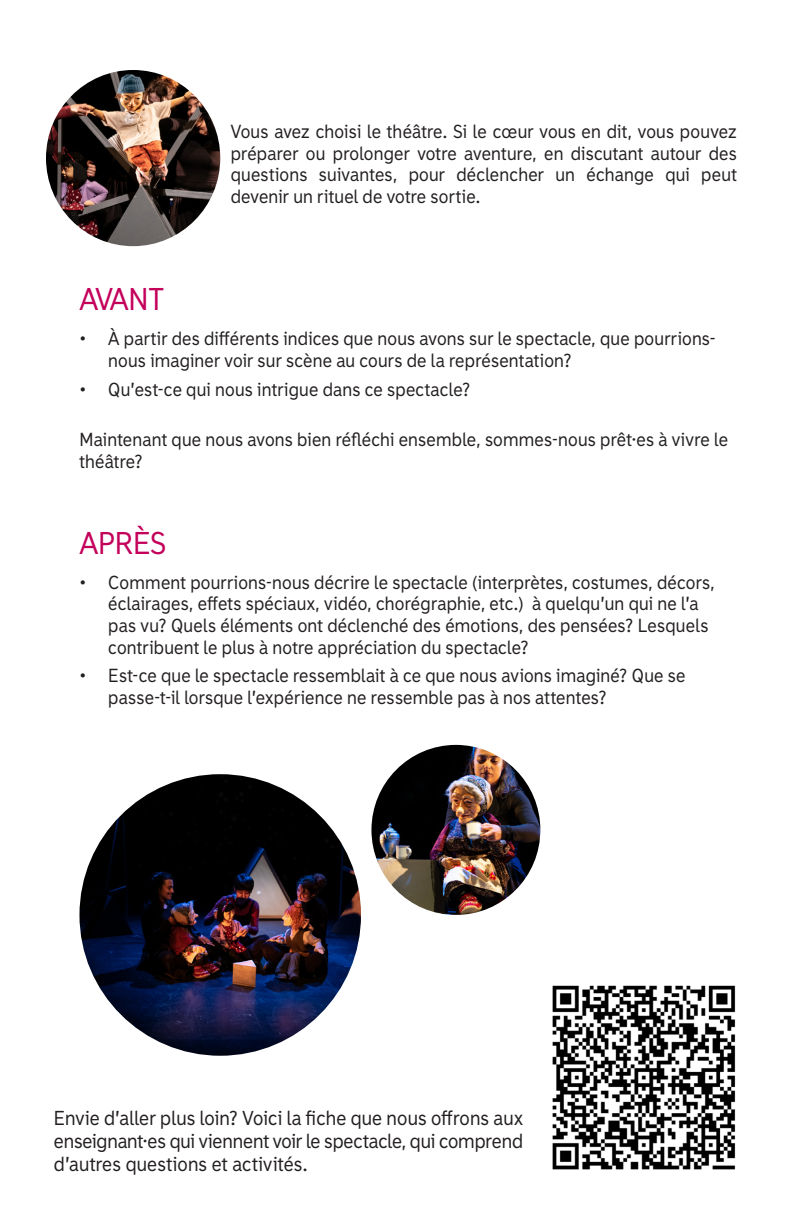
<style>
.page{position:relative;width:792px;height:1224px;background:#fff}
.page>*{position:absolute;margin:0;border:0;box-sizing:border-box;transform-origin:0 0}
.t1{font:30px "Madras";letter-spacing:-.005em;color:#c3015b}
.t2{font:19.2px/23px "Madras";letter-spacing:.005em;color:#231f20;text-align:justify}
.t3{font:18px/21.6px "Madras";letter-spacing:.01em;color:#231f20}
</style>
<div class="page">
<img style="left:552px;top:986px;width:184px;height:184px">
<img style="left:79px;top:774px;width:282px;height:282px;border-radius:141px">
<img style="left:46px;top:70px;width:174px;height:176px">
<img style="left:371px;top:745px;width:169px;height:170px;border-radius:85px">
<p class="t1" style="left:79px;top:282px;width:86px">AVANT</p>
<p class="t3" style="left:231px;top:121px;width:508px;text-align:justify">Vous avez choisi le théâtre. Si le cœur vous en dit, vous pouvez préparer ou prolonger votre aventure, en discutant autour des questions suivantes, pour déclencher un échange qui peut devenir un rituel de votre sortie.</p>
<p class="t3" style="left:108px;top:328px;width:609px;text-indent:-29px">• À partir des différents indices que nous avons sur le spectacle, que pourrions&shy;nous imaginer voir sur scène au cours de la représentation?</p>
<p class="t3" style="left:79px;top:378px;width:392px">• Qu’est-ce qui nous intrigue dans ce spectacle?</p>
<p class="t3" style="left:79px;top:429px;width:650px">Maintenant que nous avons bien réfléchi ensemble, sommes-nous prêt·es à vivre le théâtre?</p>
<p class="t1" style="left:79px;top:526px;width:88px">APRÈS</p>
<p class="t3" style="left:108px;top:571px;width:608px;text-indent:-29px">• Comment pourrions-nous décrire le spectacle (interprètes, costumes, décors, éclairages, effets spéciaux, vidéo, chorégraphie, etc.) à quelqu’un qui ne l’a pas vu? Quels éléments ont déclenché des émotions, des pensées? Lesquels contribuent le plus à notre appréciation du spectacle?</p>
<p class="t3" style="left:108px;top:665px;width:579px;text-indent:-29px">• Est-ce que le spectacle ressemblait à ce que nous avions imaginé? Que se passe-t-il lorsque l’expérience ne ressemble pas à nos attentes?</p>
<p class="t2" style="left:54px;top:1106px;width:471px">Envie d’aller plus loin? Voici la fiche que nous offrons aux enseignant·es qui viennent voir le spectacle, qui comprend d’autres questions et activités.</p>
</div>
